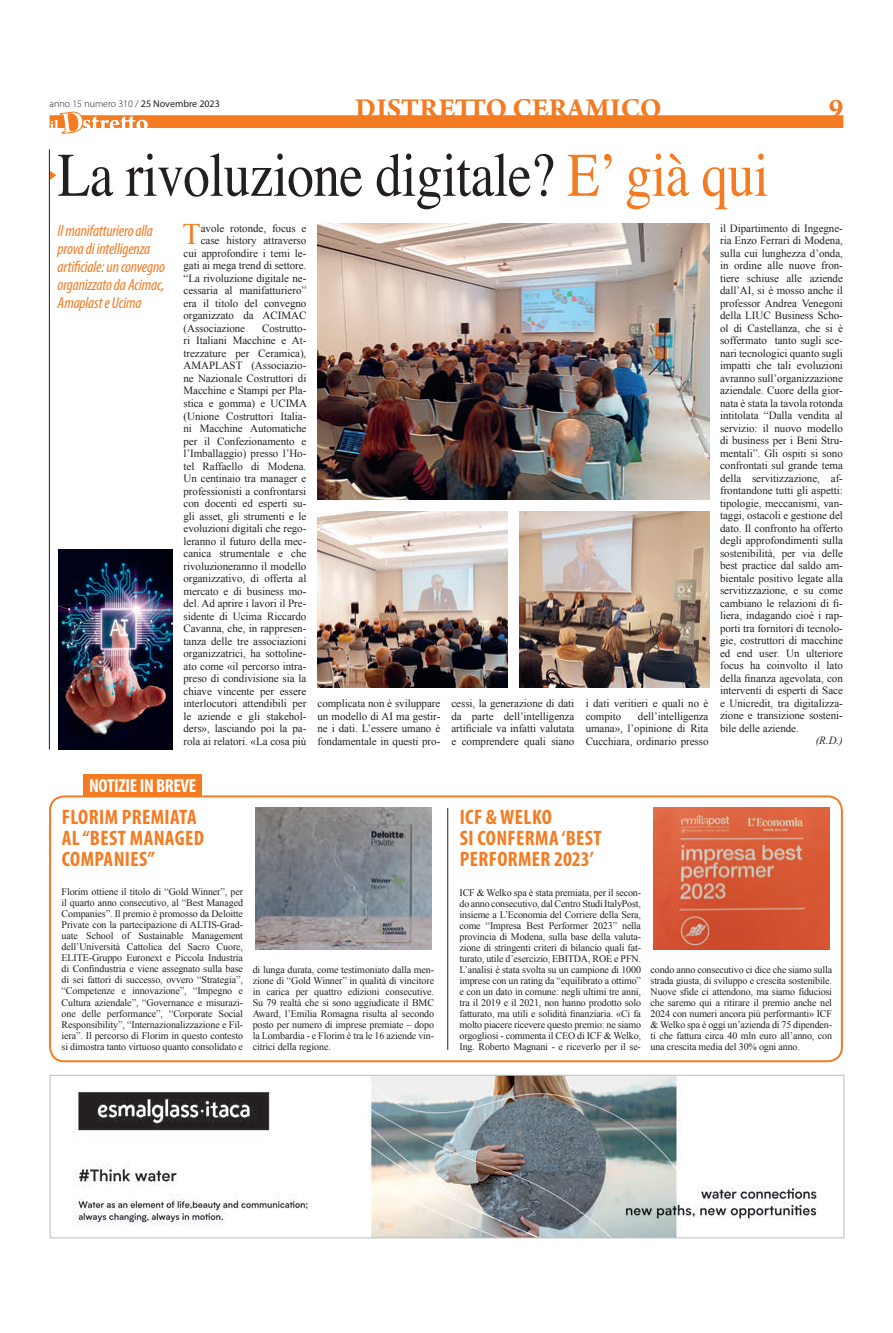
<style>
.page{position:relative;width:893px;height:1333px;background:#fff}
.page>*{position:absolute;margin:0;border:0;box-sizing:border-box;transform-origin:0 0}
.t1{font:62px "Times";letter-spacing:-.01em;color:#231f20;scale:.86 1}
.t2{font:29.9px "Times New Roman";color:#f47b21}
.t3{font:700 29px "Arno Pro";color:#f47b21}
.t4{font:700 condensed 21px/21px "Myriad Pro";letter-spacing:.02em;color:#f47b21}
.t5{font:700 condensed 19px "Myriad Pro";letter-spacing:-.02em;color:#fff}
.t6{font:italic condensed 16px/18px "Myriad Pro";letter-spacing:-.01em;color:#f47b21}
.t7{font:11px/12.5px "Times New Roman";letter-spacing:-.005em;color:#231f20;text-align:justify}
.t8{font:italic 11px "Times New Roman";color:#231f20}
.t9{font:10px/11px "Times New Roman";letter-spacing:-.01em;color:#231f20;text-align:justify}
.t10{font:300 10px "Myriad Pro";color:#231f20}
.s1{font-weight:400}
.s2{color:#f47b21}
</style>
<div class="page">
<div style="left:50px;top:115px;width:793px;height:13px;background:#f47b21"></div>
<svg style="left:50px;top:111px;width:98px;height:23px"></svg>
<svg style="left:50px;top:171px;width:6px;height:9px"></svg>
<hr style="left:49px;top:149px;width:1px;height:600px;background:#231f20">
<div style="left:49px;top:795px;width:794px;height:267px;border:2px solid #f47b21;border-radius:14px"></div>
<div style="left:83px;top:774px;width:119px;height:21px;background:#f47b21"></div>
<hr style="left:447px;top:807px;width:1px;height:242px;background:#231f20">
<img style="left:255px;top:807px;width:177px;height:142px">
<img style="left:653px;top:807px;width:176px;height:142px">
<img style="left:58px;top:549px;width:114px;height:200px">
<img style="left:318px;top:512px;width:190px;height:175px">
<img style="left:519px;top:512px;width:190px;height:175px">
<img style="left:73px;top:1076px;width:744px;height:160px">
<div style="left:50px;top:1074px;width:794px;height:164px;border:1px solid #bcbdc0"></div>
<img style="left:318px;top:223px;width:391px;height:276px">
<p class="t10" style="left:50px;top:98px;width:172px">anno 15 numero 310 / <span class="s1">25 Novembre 2023</span></p>
<h3 class="t3" style="left:355px;top:91px;width:308px">DISTRETTO CERAMICO</h3>
<h3 class="t3" style="left:829px;top:91px;width:16px">9</h3>
<h1 class="t1" style="left:58px;top:117px;width:828px">La rivoluzione digitale? <span class="s2">E’ già qui</span></h1>
<h3 class="t6" style="left:58px;top:222px;width:109px">Il manifatturiero alla prova di intelligenza artificiale: un convegno organizzato da Acimac,<br>Amaplast e Ucima</h3>
<h2 class="t2" style="left:183px;top:217px;width:20px">T</h2>
<p class="t7" style="left:201px;top:222px;width:107px">avole rotonde, focus e</p>
<p class="t7" style="left:201px;top:234px;width:107px">case history attraverso</p>
<p class="t7" style="left:184px;top:247px;width:124px">cui approfondire i temi le-</p>
<p class="t7" style="left:184px;top:259px;width:124px">gati ai mega trend di settore.</p>
<p class="t7" style="left:184px;top:272px;width:124px">“La rivoluzione digitale ne-</p>
<p class="t7" style="left:184px;top:284px;width:124px">cessaria al manifatturiero”</p>
<p class="t7" style="left:184px;top:297px;width:124px">era il titolo del convegno</p>
<p class="t7" style="left:184px;top:309px;width:124px">organizzato da ACIMAC</p>
<p class="t7" style="left:184px;top:322px;width:63px">(Associazione</p>
<p class="t7" style="left:184px;top:322px;width:125px;text-indent:79px">Costrutto&shy;ri Italiani Macchine e At&shy;trezzature per Ceramica), AMAPLAST (Associazio&shy;ne Nazionale Costruttori di Macchine e Stampi per Pla&shy;stica e gomma) e UCIMA (Unione Costruttori Italia&shy;ni Macchine Automatiche per il Confezionamento e l’Imballaggio) presso l’Ho&shy;tel Raffaello di Modena.<br>Un centinaio tra manager e professionisti a confrontarsi con docenti ed esperti su&shy;gli asset, gli strumenti e le evoluzioni digitali che rego&shy;leranno il futuro della mec&shy;canica strumentale e che rivoluzioneranno il modello organizzativo, di offerta al mercato e di business mo&shy;del. Ad aprire i lavori il Pre&shy;sidente di Ucima Riccardo Cavanna, che, in rappresen&shy;tanza delle tre associazioni organizzatrici, ha sottoline&shy;ato come «il percorso intra&shy;preso di condivisione sia la chiave vincente per essere interlocutori attendibili per le aziende e gli stakehol&shy;ders», lasciando poi la pa&shy;rola ai relatori. «La cosa più</p>
<p class="t7" style="left:317px;top:697px;width:124px">complicata non è sviluppare un modello di AI ma gestir&shy;ne i dati. L’essere umano è fondamentale in questi pro-</p>
<p class="t7" style="left:451px;top:697px;width:124px">cessi, la generazione di dati da parte dell’intelligenza artificiale va infatti valutata e comprendere quali siano</p>
<p class="t7" style="left:586px;top:697px;width:124px">i dati veritieri e quali no è compito</p>
<p class="t7" style="left:586px;top:709px;width:124px;text-indent:52px">dell’intelligenza umana», l’opinione di Rita Cucchiara, ordinario presso</p>
<p class="t7" style="left:720px;top:222px;width:124px">il Dipartimento di Ingegne&shy;ria Enzo Ferrari di Modena, sulla cui lunghezza d’onda, in ordine alle nuove fron&shy;tiere schiuse alle aziende dall’AI, si è mosso anche il professor Andrea Venegoni della LIUC Business Scho&shy;ol di Castellanza, che si è soffermato tanto sugli sce&shy;nari tecnologici quanto sugli impatti che tali evoluzioni avranno sull’organizzazione aziendale. Cuore della gior&shy;nata è stata la tavola rotonda intitolata “Dalla vendita al servizio: il nuovo modello di business per i Beni Stru&shy;mentali”. Gli ospiti si sono confrontati sul grande tema della servitizzazione, af&shy;frontandone tutti gli aspetti: tipologie, meccanismi, van&shy;taggi, ostacoli e gestione del dato. Il confronto ha offerto degli approfondimenti sulla sostenibilità, per via delle best practice dal saldo am&shy;bientale positivo legate alla servitizzazione, e su come cambiano le relazioni di fi&shy;liera, indagando cioè i rap&shy;porti tra fornitori di tecnolo&shy;gie, costruttori di macchine ed end user. Un ulteriore focus ha coinvolto il lato della finanza agevolata, con interventi di esperti di Sace e Unicredit, tra digitalizza&shy;zione e transizione sosteni&shy;bile delle aziende.</p>
<p class="t8" style="left:816px;top:733px;width:29px">(R.D.)</p>
<h3 class="t5" style="left:89px;top:773px;width:109px">NOTIZIE IN BREVE</h3>
<h3 class="t4" style="left:62px;top:805px;width:144px">FLORIM PREMIATA<br>AL “BEST MANAGED<br>COMPANIES”</h3>
<h3 class="t4" style="left:460px;top:805px;width:144px">ICF &amp; WELKO<br>SI CONFERMA ‘BEST<br>PERFORMER 2023’</h3>
<p class="t9" style="left:62px;top:886px;width:183px">Florim ottiene il titolo di “Gold Winner”, per il quarto anno consecutivo, al “Best Managed Companies”. Il premio è promosso da Deloitte Private con la partecipazione di ALTIS-Grad&shy;uate School of Sustainable Management dell’Università Cattolica del Sacro Cuore, ELITE-Gruppo Euronext e Piccola Industria di Confindustria e viene assegnato sulla base di sei fattori di successo, ovvero “Strategia”, “Competenze e innovazione”, “Impegno e Cultura aziendale”, “Governance e misurazi&shy;one delle performance”, “Corporate Social Responsibility”, “Internazionalizzazione e Fil&shy;iera”. Il percorso di Florim in questo contesto si dimostra tanto virtuoso quanto consolidato e</p>
<p class="t9" style="left:460px;top:886px;width:183px">ICF &amp; Welko spa è stata premiata, per il secon&shy;do anno consecutivo, dal Centro Studi ItalyPost, insieme a L’Economia del Corriere della Sera, come “Impresa Best Performer 2023” nella provincia di Modena, sulla base della valuta&shy;zione di stringenti criteri di bilancio quali fat&shy;turato, utile d’esercizio, EBITDA, ROE e PFN.<br>L’analisi è stata svolta su un campione di 1000 imprese con un rating da “equilibrato a ottimo” e con un dato in comune: negli ultimi tre anni, tra il 2019 e il 2021, non hanno prodotto solo fatturato, ma utili e solidità finanziaria. «Ci fa molto piacere ricevere questo premio: ne siamo orgogliosi - commenta il CEO di ICF &amp; Welko, Ing. Roberto Magnani - e riceverlo per il se-</p>
<p class="t9" style="left:253px;top:963px;width:183px">di lunga durata, come testimoniato dalla men&shy;zione di “Gold Winner” in qualità di vincitore in carica per quattro edizioni consecutive.<br>Su 79 realtà che si sono aggiudicate il BMC Award, l’Emilia Romagna risulta al secondo posto per numero di imprese premiate – dopo la Lombardia - e Florim è tra le 16 aziende vin&shy;citrici della regione.</p>
<p class="t9" style="left:651px;top:963px;width:183px">condo anno consecutivo ci dice che siamo sulla strada giusta, di sviluppo e crescita sostenibile.<br>Nuove sfide ci attendono, ma siamo fiduciosi che saremo qui a ritirare il premio anche nel 2024 con numeri ancora più performanti» ICF &amp; Welko spa è oggi un’azienda di 75 dipenden&shy;ti che fattura circa 40 mln euro all’anno, con una crescita media del 30% ogni anno.</p>
</div>
